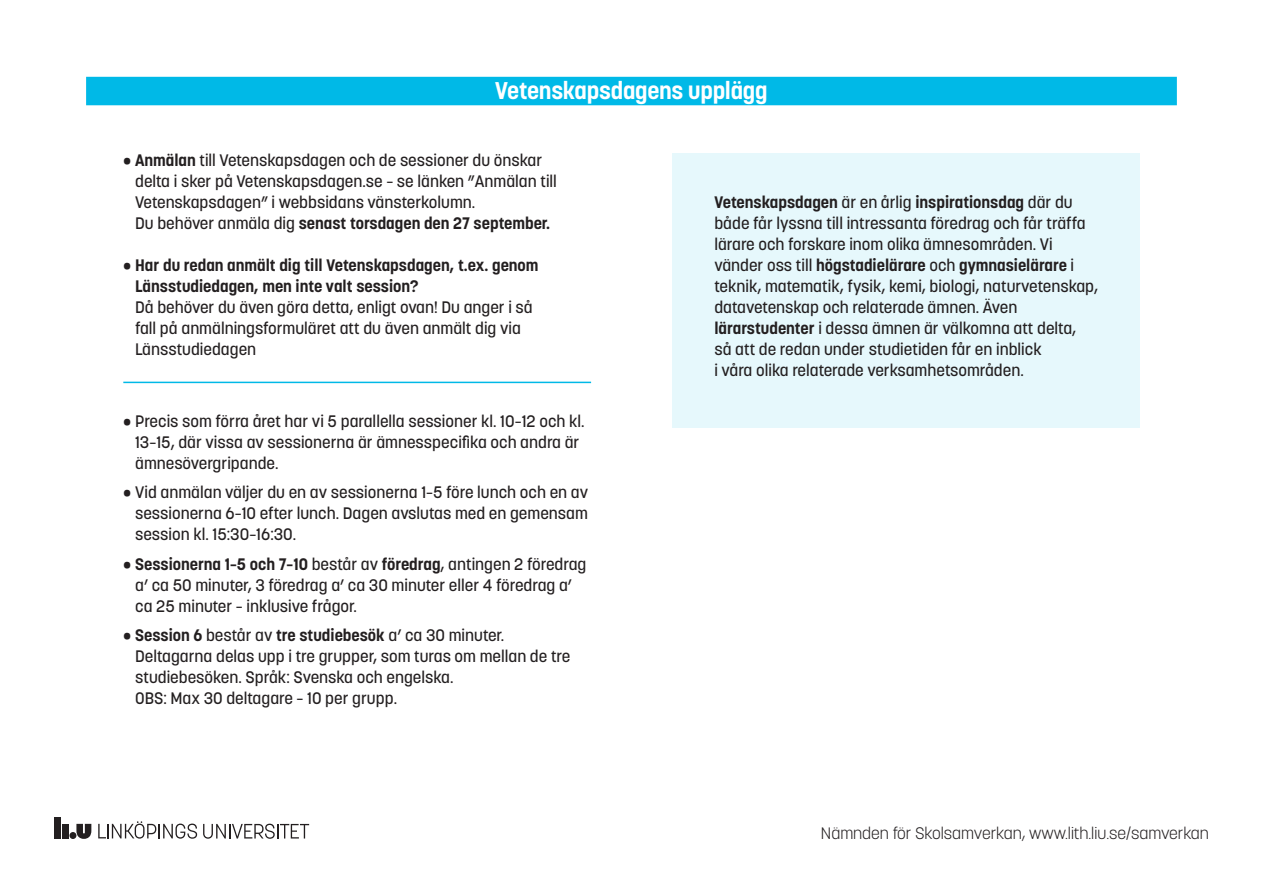
<style>
.page{position:relative;width:1263px;height:893px;background:#fff}
.page>*{position:absolute;margin:0;border:0;box-sizing:border-box;transform-origin:0 0}
.t1{font:700 24px "Korolev Li U";letter-spacing:-.01em;color:#fff}
.t2{font:500 16.5px/21px "Korolev Li U";color:#231f20}
.t3{font:700 16.5px/21px "Korolev Li U";color:#231f20}
.t4{font:300 16.5px "Korolev Li U";color:#231f20}
.s1{font-weight:700}
.s2{font-weight:500}
</style>
<div class="page">
<div style="left:62px;top:824px;width:7px;height:14px;background:#231f20"></div>
<div style="left:54px;top:817px;width:7px;height:21px;background:#231f20"></div>
<div style="left:69px;top:832px;width:7px;height:7px;background:#231f20;border-radius:50%"></div>
<svg style="left:76px;top:824px;width:15px;height:15px"></svg>
<svg style="left:203px;top:824px;width:106px;height:15px"></svg>
<svg style="left:98px;top:821px;width:99px;height:18px"></svg>
<div style="left:86px;top:77px;width:1091px;height:28px;background:#00b9e7"></div>
<div style="left:672px;top:153px;width:468px;height:274px;background:#e6f8fc"></div>
<hr style="left:123px;top:382px;width:468px;height:1px;background:#00b9e7">
<h1 class="t1" style="left:495px;top:74px;width:274px">Vetenskapsdagens upplägg</h1>
<p class="t2" style="left:135px;top:149px;width:423px;text-indent:-12px">• <span class="s1">Anmälan</span> till Vetenskapsdagen och de sessioner du önskar delta i sker på Vetenskapsdagen.se – se länken ”Anmälan till Vetenskapsdagen” i webbsidans vänsterkolumn.<br>Du behöver anmäla dig <span class="s1">senast torsdagen den 27 september.</span></p>
<p class="t3" style="left:135px;top:254px;width:405px;text-indent:-12px"><span class="s2">•</span> Har du redan anmält dig till Vetenskapsdagen, t.ex. genom<br>Länsstudiedagen, men inte valt session?</p>
<p class="t2" style="left:135px;top:296px;width:399px">Då behöver du även göra detta, enligt ovan! Du anger i så fall på anmälningsformuläret att du även anmält dig via<br>Länsstudiedagen</p>
<p class="t2" style="left:135px;top:410px;width:451px;text-indent:-12px">• Precis som förra året har vi 5 parallella sessioner kl. 10–12 och kl.<br>13–15, där vissa av sessionerna är ämnesspecifika och andra är ämnesövergripande.</p>
<p class="t2" style="left:135px;top:482px;width:454px;text-align:justify;text-indent:-12px">• Vid anmälan väljer du en av sessionerna 1–5 före lunch och en av sessionerna 6–10 efter lunch. Dagen avslutas med en gemensam session kl. 15:30–16:30.</p>
<p class="t2" style="left:135px;top:553px;width:453px;text-indent:-12px">• <span class="s1">Sessionerna 1–5 och 7–10</span> består av <span class="s1">föredrag</span>, antingen 2 föredrag a’ ca 50 minuter, 3 föredrag a’ ca 30 minuter eller 4 föredrag a’ ca 25 minuter – inklusive frågor.</p>
<p class="t2" style="left:135px;top:625px;width:437px;text-indent:-12px">• <span class="s1">Session 6</span> består av <span class="s1">tre studiebesök</span> a’ ca 30 minuter.<br>Deltagarna delas upp i tre grupper, som turas om mellan de tre studiebesöken. Språk: Svenska och engelska.<br>OBS: Max 30 deltagare – 10 per grupp.</p>
<p class="t2" style="left:714px;top:191px;width:385px"><span class="s1">Vetenskapsdagen</span> är en årlig <span class="s1">inspirationsdag</span> där du både får lyssna till intressanta föredrag och får träffa lärare och forskare inom olika ämnesområden. Vi vänder oss till <span class="s1">högstadielärare</span> och <span class="s1">gymnasielärare</span> i teknik, matematik, fysik, kemi, biologi, naturvetenskap, datavetenskap och relaterade ämnen. Även <span class="s1">lärarstudenter</span> i dessa ämnen är välkomna att delta,<br>så att de redan under studietiden får en inblick<br>i våra olika relaterade verksamhetsområden.</p>
<p class="t4" style="left:821px;top:822px;width:389px">Nämnden för Skolsamverkan, www.lith.liu.se/samverkan</p>
</div>
